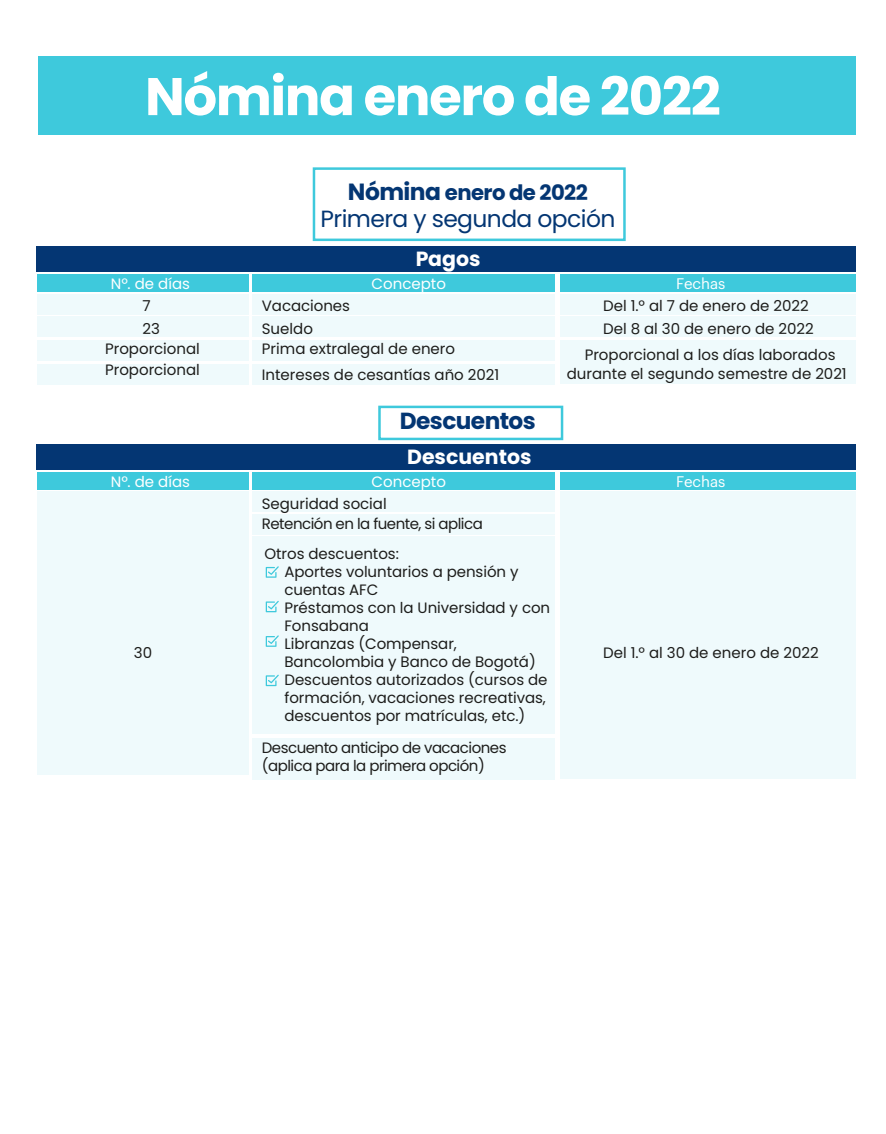
<style>
.page{position:relative;width:886px;height:1134px;background:#fff}
.page>*{position:absolute;margin:0;border:0;box-sizing:border-box;transform-origin:0 0}
.t1{font:700 52.88px "Poppins";letter-spacing:-.025em;color:#fff}
.t2{font:23.38px "Poppins";letter-spacing:-.025em;color:#043673}
.t3{font:700 23.25px "Poppins";letter-spacing:-.025em;color:#043673}
.t4{font:700 21.25px "Poppins";letter-spacing:-.025em;color:#043673}
.t5{font:700 20.5px "Poppins";color:#fff}
.t6{font:15px/18px "Poppins";letter-spacing:-.005em;color:#1d1d1b}
.t7{font:15px/20.6px "Poppins";letter-spacing:-.035em;color:#1d1d1b}
.t8{font:15px "Poppins";color:#fff}
.t9{font:15px "Graphik";color:#fff}
.s1{font-size:23.38px}
</style>
<div class="page">
<div style="left:378px;top:406px;width:185px;height:34px;border:2px solid #3ec9dc"></div>
<div style="left:37px;top:275px;width:211px;height:17px;background:#3ec9dc"></div>
<div style="left:37px;top:294px;width:211px;height:20px;background:#effafc"></div>
<div style="left:37px;top:340px;width:211px;height:21px;background:#effafc"></div>
<div style="left:560px;top:275px;width:296px;height:17px;background:#3ec9dc"></div>
<div style="left:560px;top:294px;width:296px;height:20px;background:#effafc"></div>
<div style="left:560px;top:340px;width:296px;height:44px;background:#effafc"></div>
<div style="left:37px;top:246px;width:819px;height:26px;background:#043673"></div>
<div style="left:252px;top:275px;width:303px;height:17px;background:#3ec9dc"></div>
<div style="left:252px;top:294px;width:303px;height:20px;background:#effafc"></div>
<div style="left:252px;top:340px;width:303px;height:21px;background:#effafc"></div>
<div style="left:37px;top:364px;width:211px;height:20px;background:#effafc"></div>
<div style="left:252px;top:364px;width:303px;height:20px;background:#effafc"></div>
<div style="left:37px;top:317px;width:211px;height:20px;background:#effafc"></div>
<div style="left:560px;top:317px;width:296px;height:20px;background:#effafc"></div>
<div style="left:252px;top:317px;width:303px;height:20px;background:#effafc"></div>
<div style="left:560px;top:491px;width:296px;height:288px;background:#effafc"></div>
<div style="left:37px;top:472px;width:211px;height:17px;background:#3ec9dc"></div>
<div style="left:37px;top:491px;width:211px;height:284px;background:#effafc"></div>
<div style="left:560px;top:472px;width:296px;height:17px;background:#3ec9dc"></div>
<div style="left:37px;top:444px;width:819px;height:25px;background:#043673"></div>
<div style="left:252px;top:472px;width:303px;height:17px;background:#3ec9dc"></div>
<div style="left:252px;top:491px;width:303px;height:21px;background:#effafc"></div>
<div style="left:252px;top:514px;width:303px;height:20px;background:#effafc"></div>
<div style="left:252px;top:536px;width:303px;height:198px;background:#effafc"></div>
<div style="left:252px;top:738px;width:303px;height:41px;background:#effafc"></div>
<svg style="left:266px;top:566px;width:13px;height:12px"></svg>
<svg style="left:266px;top:601px;width:13px;height:11px"></svg>
<svg style="left:266px;top:635px;width:13px;height:12px"></svg>
<svg style="left:266px;top:675px;width:13px;height:11px"></svg>
<div style="left:39px;top:56px;width:817px;height:79px;background:#3ec9dc"></div>
<div style="left:313px;top:167px;width:313px;height:74px;border:2px solid #3ec9dc"></div>
<h1 class="t1" style="left:145px;top:66px;width:577px">Nómina enero de 2022</h1>
<h3 class="t4" style="left:348px;top:180px;width:241px"><span class="s1">Nómina</span> enero de 2022</h3>
<h2 class="t2" style="left:320px;top:205px;width:296px">Primera y segunda opción</h2>
<h3 class="t5" style="left:416px;top:247px;width:66px">Pagos</h3>
<p class="t8" style="left:111px;top:275px;width:81px">Nº. de días</p>
<p class="t8" style="left:371px;top:275px;width:76px">Concepto</p>
<p class="t9" style="left:676px;top:272px;width:51px">Fechas</p>
<p class="t6" style="left:142px;top:297px;width:10px">7</p>
<p class="t6" style="left:262px;top:297px;width:90px">Vacaciones</p>
<p class="t6" style="left:603px;top:297px;width:207px">Del 1.º al 7 de enero de 2022</p>
<p class="t6" style="left:142px;top:319px;width:19px">23</p>
<p class="t6" style="left:262px;top:319px;width:53px">Sueldo</p>
<p class="t6" style="left:603px;top:319px;width:212px">Del 8 al 30 de enero de 2022</p>
<p class="t6" style="left:105px;top:340px;width:96px">Proporcional</p>
<p class="t6" style="left:262px;top:340px;width:195px">Prima extralegal de enero</p>
<p class="t6" style="left:585px;top:346px;width:252px">Proporcional a los días laborados</p>
<p class="t6" style="left:105px;top:361px;width:96px">Proporcional</p>
<p class="t6" style="left:567px;top:365px;width:281px">durante el segundo semestre de 2021</p>
<p class="t6" style="left:262px;top:366px;width:239px">Intereses de cesantías año 2021</p>
<h3 class="t3" style="left:400px;top:408px;width:137px">Descuentos</h3>
<h3 class="t5" style="left:407px;top:445px;width:126px">Descuentos</h3>
<p class="t8" style="left:111px;top:473px;width:81px">Nº. de días</p>
<p class="t8" style="left:371px;top:473px;width:76px">Concepto</p>
<p class="t9" style="left:676px;top:470px;width:51px">Fechas</p>
<p class="t6" style="left:134px;top:644px;width:20px">30</p>
<p class="t7" style="left:262px;top:493px;width:222px">Seguridad social<br>Retención en la fuente, si aplica</p>
<p class="t6" style="left:284px;top:545px;width:267px;text-indent:-20px">Otros descuentos:<br>Aportes voluntarios a pensión y cuentas AFC<br>Préstamos con la Universidad y con<br>Fonsabana<br>Libranzas (Compensar,<br>Bancolombia y Banco de Bogotá)<br>Descuentos autorizados (cursos de formación, vacaciones recreativas, descuentos por matrículas, etc.)</p>
<p class="t7" style="left:262px;top:739px;width:246px;line-height:18px">Descuento anticipo de vacaciones (aplica para la primera opción)</p>
<p class="t6" style="left:603px;top:644px;width:217px">Del 1.º al 30 de enero de 2022</p>
</div>
